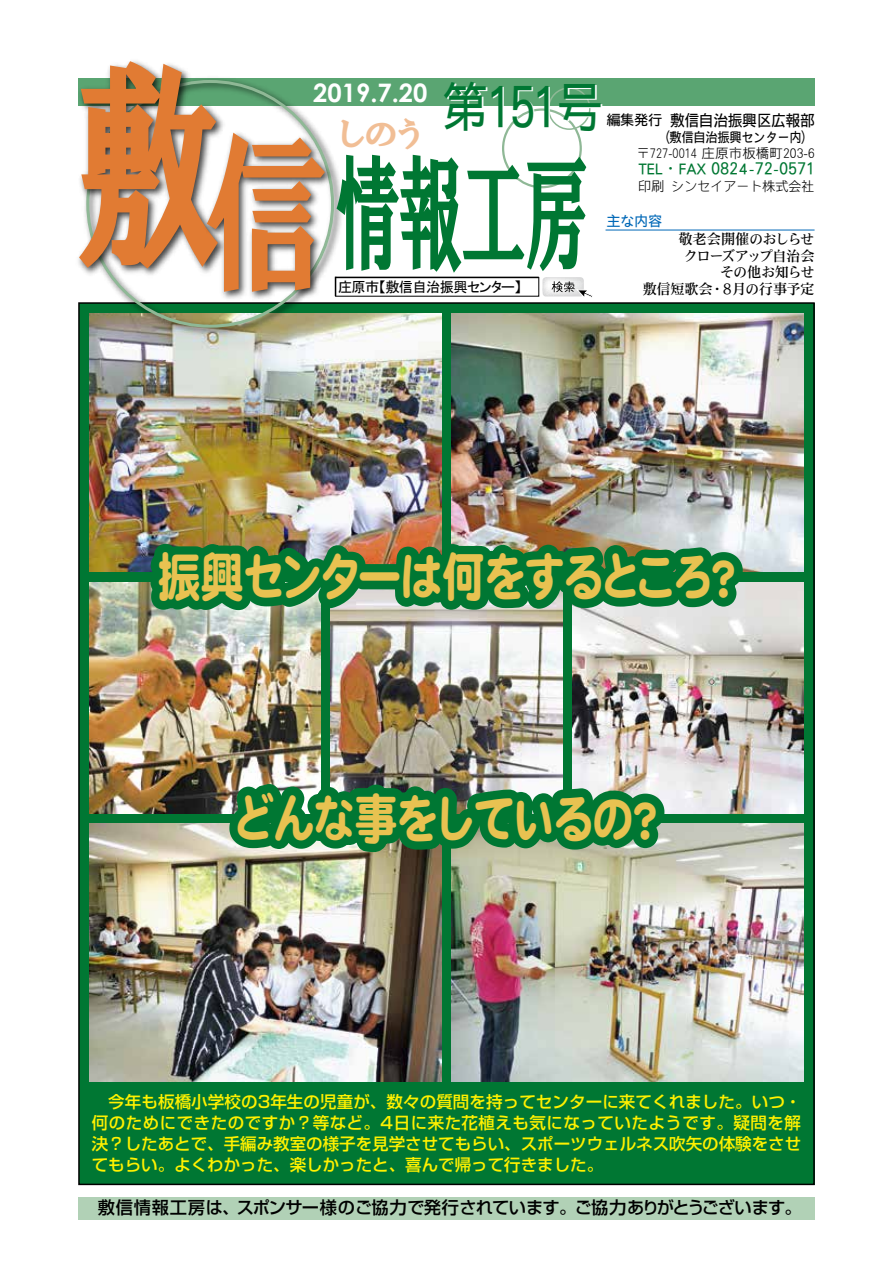
<style>
.page{position:relative;width:893px;height:1263px;background:#fff}
.page>*{position:absolute;margin:0;border:0;box-sizing:border-box;transform-origin:0 0}
.t1{font:54px "DF Maru Gothic Std W9";letter-spacing:-.085em;color:#e8c251;scale:.8 1}
.t2{font:54px "DF Gothic P Std W5";color:#073;scale:.85 1}
.t3{font:33.75px "HGP Soei Presence EB";color:#f1be95;scale:1.1 1}
.t4{font:700 25.5px "Century Gothic";color:#fff}
.t5{font:500 17.25px "Shin Go Pro";letter-spacing:-.04em;color:#000}
.t6{font:500 17.25px "Shin Go Pro";letter-spacing:.045em;color:#000}
.t7{font:500 16.5px/21px "Shin Go Pro";color:#fff100;text-align:justify}
.t8{font:15.75px "DF Gothic P Std W5";letter-spacing:.075em;color:#073}
.t9{font:15.75px "DF Gothic P Std W5";letter-spacing:-.025em;color:#000;scale:.94 1}
.t10{font:14.25px/16.5px "DF Mincho P Std W5";letter-spacing:-.04em;color:#000;text-align:right}
.t11{font:14.25px "MS P Gothic";letter-spacing:-.045em;color:#000}
.t12{font:14.25px "DF Gothic P Std W5";color:#0068b7}
.t13{font:14.25px "DF Gothic P Std W5";color:#000}
.t14{font:13.5px "DF Gothic P Std W3";letter-spacing:.005em;color:#000}
.t15{font:13.5px "DF Gothic P Std W5";letter-spacing:-.025em;color:#000}
.t16{font:13.5px "DF Gothic P Std W3";letter-spacing:-.035em;color:#000}
</style>
<div class="page">
<div style="left:78px;top:1197px;width:737px;height:23px;background:#b1d1b6"></div>
<div style="left:79px;top:303px;width:735px;height:881px;background:#073"></div>
<img style="left:89px;top:824px;width:352px;height:258px">
<img style="left:572px;top:582px;width:231px;height:231px">
<img style="left:89px;top:582px;width:231px;height:231px">
<img style="left:331px;top:726px;width:231px;height:45px">
<img style="left:89px;top:314px;width:352px;height:258px">
<img style="left:452px;top:824px;width:351px;height:258px">
<img style="left:452px;top:314px;width:351px;height:258px">
<img style="left:142px;top:353px;width:612px;height:373px">
<img style="left:221px;top:771px;width:455px;height:93px">
<div style="left:78px;top:79px;width:737px;height:27px;background:#5aa572"></div>
<img style="left:80px;top:78px;width:266px;height:262px">
<div style="left:502px;top:108px;width:80px;height:80px;border:2px solid #8fb896;border-radius:50%"></div>
<div style="left:548px;top:87px;width:42px;height:43px;border:2px solid #8fb896;border-radius:50%"></div>
<img style="left:201px;top:126px;width:136px;height:178px">
<svg style="left:79px;top:61px;width:246px;height:231px"></svg>
<hr style="left:605px;top:230px;width:209px;height:1px;background:#0068b7">
<svg style="left:335px;top:155px;width:258px;height:144px"></svg>
<h3 class="t4" style="left:313px;top:73px;width:116px">2019.7.20</h3>
<h2 class="t3" style="left:340px;top:116px;width:75px">しのう</h2>
<h1 class="t2" style="left:442px;top:77px;width:191px">第151号</h1>
<p class="t13" style="left:606px;top:112px;width:57px">編集発行</p>
<p class="t9" style="left:670px;top:112px;width:155px">敷信自治振興区広報部</p>
<p class="t15" style="left:656px;top:130px;width:160px">（敷信自治振興センター内(</p>
<p class="t14" style="left:636px;top:146px;width:180px">〒727-0014 庄原市板橋町203-6</p>
<p class="t8" style="left:638px;top:159px;width:178px">TEL・FAX 0824-72-0571</p>
<p class="t16" style="left:671px;top:179px;width:145px">シンセイアート株式会社</p>
<p class="t14" style="left:638px;top:179px;width:28px">印刷</p>
<p class="t12" style="left:606px;top:213px;width:57px">主な内容</p>
<p class="t11" style="left:338px;top:280px;width:185px">庄原市【敷信自治振興センター【</p>
<p class="t10" style="left:679px;top:231px;width:137px">敬老会開催のおしらせクローズアップ自治会その他お知らせ<br>月の行事予定</p>
<p class="t10" style="left:643px;top:280px;width:71px">敷信短歌会</p>
<p class="t10" style="left:720px;top:280px;width:16px">８</p>
<p class="t10" style="left:710px;top:280px;width:16px">・</p>
<h1 class="t1" style="left:157px;top:548px;width:698px">振興センターは何をするところ</h1>
<h1 class="t1" style="left:702px;top:548px;width:55px">?</h1>
<h1 class="t1" style="left:231px;top:789px;width:505px">どんな事をしているの</h1>
<h1 class="t1" style="left:624px;top:789px;width:55px">?</h1>
<p class="t7" style="left:92px;top:1089px;width:711px">　今年も板橋小学校の3年生の児童が、数々の質問を持ってセンターに来てくれました。いつ・何のためにできたのですか？等など。4日に来た花植えも気になっていたようです。疑問を解決？したあとで、手編み教室の様子を見学させてもらい、スポーツウェルネス吹矢の体験をさせてもらい。よくわかった、楽しかったと、喜んで帰って行きました。</p>
<p class="t6" style="left:98px;top:1194px;width:143px">敷信情報工房は、</p>
<p class="t5" style="left:237px;top:1194px;width:567px">スポンサー様のご協力で発行されています。ご協力ありがとうございます。</p>
</div>
